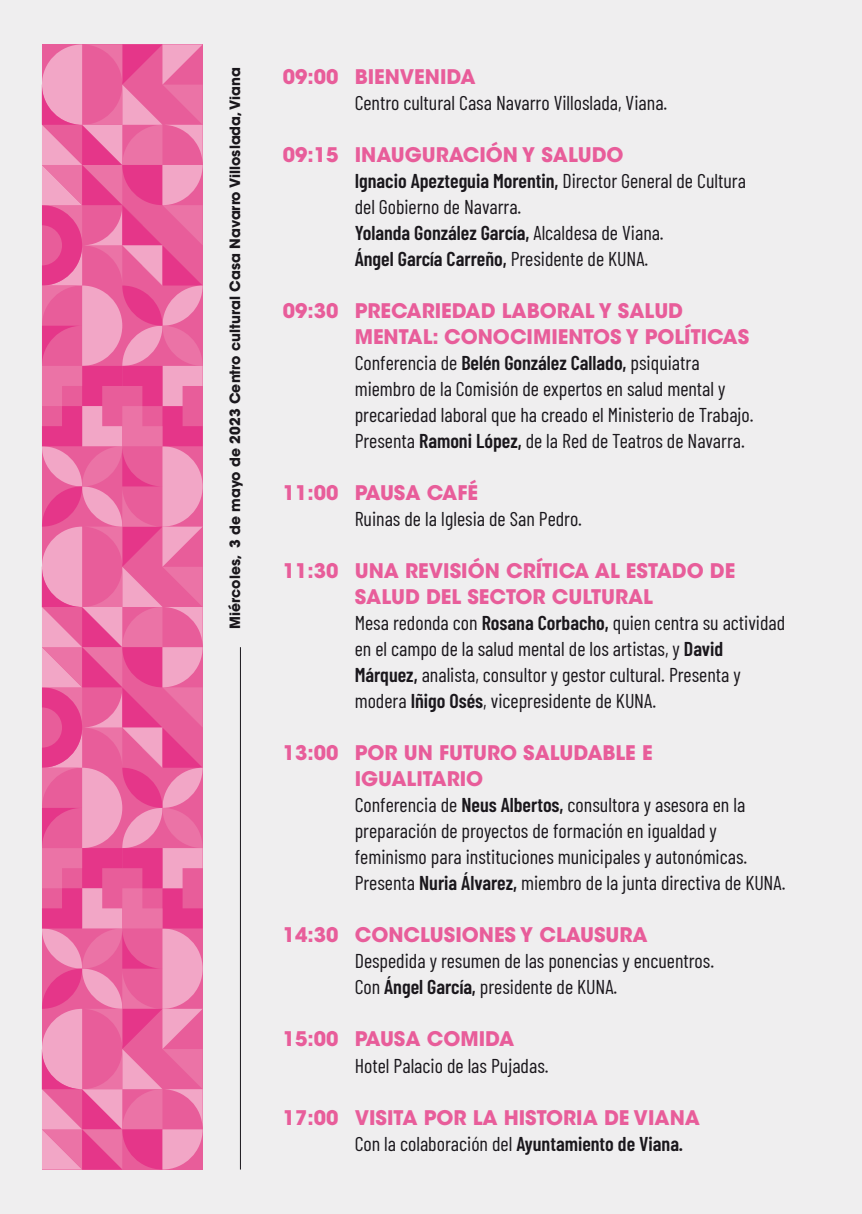
<style>
.page{position:relative;width:862px;height:1214px;background:#fff}
.page>*{position:absolute;margin:0;border:0;box-sizing:border-box;transform-origin:0 0}
.t1{font:20px/26px "Barlow Condensed";color:#1a171c}
.t2{font:700 20px/26px "ITC Avant Garde Std";color:#e85d9a}
.t3{font:700 14px "ITC Avant Garde Std";color:#1a171c}
.s1{font-weight:600}
</style>
<div class="page">
<div style="left:0;top:0;width:862px;height:1213px;background:#efeeef"></div>
<svg style="left:42px;top:44px;width:161px;height:1125px;background:#ea6da4"></svg>
<hr style="left:240px;top:647px;width:1px;height:522px;background:#1a171c">
<p class="t3" style="left:226px;top:628px;width:562px;rotate:-90deg">Miércoles, 3 de mayo de 2023 Centro cultural Casa Navarro Villoslada,Viana</p>
<p class="t2" style="left:283px;top:63px;width:194px">09:00 BIENVENIDA</p>
<p class="t1" style="left:355px;top:88px;width:314px">Centro cultural Casa Navarro Villoslada, Viana.</p>
<p class="t2" style="left:283px;top:141px;width:342px">09:15 INAUGURACIÓN Y SALUDO</p>
<p class="t1" style="left:355px;top:166px;width:393px"><span class="s1">Ignacio Apezteguia Morentin,</span> Director General de Cultura del Gobierno de Navarra.<br><span class="s1">Yolanda González García,</span> Alcaldesa de Viana.<br><span class="s1">Ángel García Carreño,</span> Presidente de KUNA.</p>
<p class="t2" style="left:355px;top:297px;width:396px;text-indent:-72px">09:30 PRECARIEDAD LABORAL Y SALUD<br>MENTAL: CONOCIMIENTOS Y POLÍTICAS</p>
<p class="t1" style="left:355px;top:348px;width:400px">Conferencia de <span class="s1">Belén González Callado,</span> psiquiatra miembro de la Comisión de expertos en salud mental y precariedad laboral que ha creado el Ministerio de Trabajo.<br>Presenta <span class="s1">Ramoni López,</span> de la Red de Teatros de Navarra.</p>
<p class="t2" style="left:283px;top:479px;width:197px">11:00 PAUSA CAFÉ</p>
<p class="t1" style="left:355px;top:504px;width:229px">Ruinas de la Iglesia de San Pedro.</p>
<p class="t2" style="left:283px;top:557px;width:454px;text-align:center">11:30 UNA REVISIÓN CRÍTICA AL ESTADO DE<br>SALUD DEL SECTOR CULTURAL</p>
<p class="t1" style="left:355px;top:608px;width:432px">Mesa redonda con <span class="s1">Rosana Corbacho,</span> quien centra su actividad en el campo de la salud mental de los artistas, y <span class="s1">David Márquez,</span> analista, consultor y gestor cultural. Presenta y modera <span class="s1">Iñigo Osés</span>, vicepresidente de KUNA.</p>
<p class="t2" style="left:355px;top:739px;width:299px;text-indent:-72px">13:00 POR UN FUTURO SALUDABLE E<br>IGUALITARIO</p>
<p class="t1" style="left:355px;top:790px;width:432px">Conferencia de <span class="s1">Neus Albertos,</span> consultora y asesora en la preparación de proyectos de formación en igualdad y feminismo para instituciones municipales y autonómicas.<br>Presenta <span class="s1">Nuria Álvarez,</span> miembro de la junta directiva de KUNA.</p>
<p class="t2" style="left:283px;top:921px;width:366px">14:30 CONCLUSIONES Y CLAUSURA</p>
<p class="t1" style="left:355px;top:946px;width:361px">Despedida y resumen de las ponencias y encuentros.<br>Con <span class="s1">Ángel García,</span> presidente de KUNA.</p>
<p class="t2" style="left:283px;top:1025px;width:233px">15:00 PAUSA COMIDA</p>
<p class="t1" style="left:355px;top:1050px;width:195px">Hotel Palacio de las Pujadas.</p>
<p class="t2" style="left:283px;top:1103px;width:419px">17:00 VISITA POR LA HISTORIA DE VIANA</p>
<p class="t1" style="left:355px;top:1128px;width:330px">Con la colaboración del <span class="s1">Ayuntamiento de Viana.</span></p>
</div>
